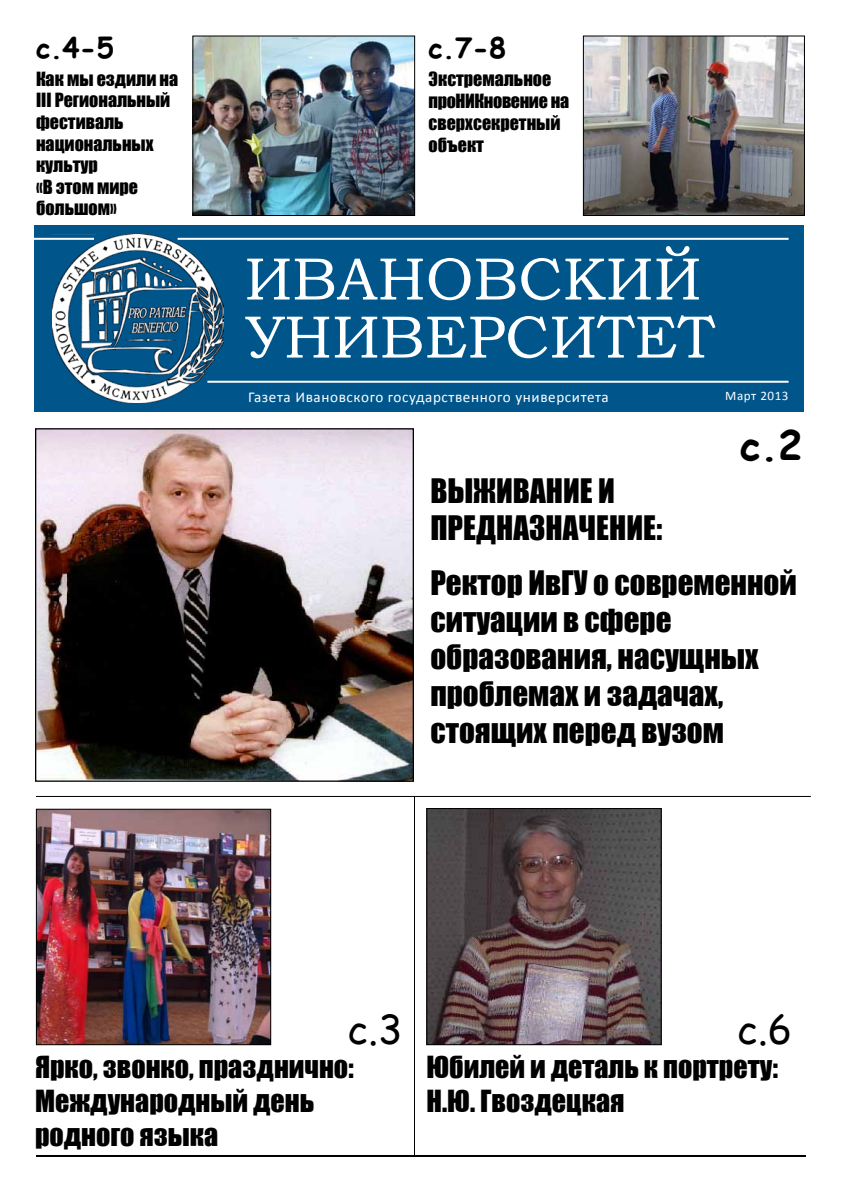
<style>
.page{position:relative;width:842px;height:1191px;background:#fff}
.page>*{position:absolute;margin:0;border:0;box-sizing:border-box;transform-origin:0 0}
.t1{font:60px/58px "Bookman Old Style";color:#fff}
.t2{font:40px "Comic Sans MS";color:#000}
.t3{font:700 40px "Comic Sans MS";color:#000}
.t4{font:31px/37.2px "Impact";color:#000}
.t5{font:28px/33.6px "Impact";color:#000}
.t6{font:700 28px "Comic Sans MS";color:#000}
.t7{font:18px/21.6px "Impact";color:#000}
.t8{font:15px "Calibri";letter-spacing:.04em;color:#fff}
.t9{font:13px "Calibri";letter-spacing:.04em;color:#fff}
</style>
<div class="page">
<div style="left:34px;top:225px;width:770px;height:186px;background:#00558b"></div>
<img style="left:52px;top:234px;width:171px;height:169px">
<hr style="left:178px;top:238px;width:610px;height:2px;background:#fff">
<hr style="left:207px;top:381px;width:581px;height:2px;background:#fff">
<hr style="left:28px;top:238px;width:66px;height:2px;background:#fff">
<hr style="left:36px;top:796px;width:775px;height:1px;background:#000">
<hr style="left:414px;top:796px;width:1px;height:359px;background:#000">
<img style="left:194px;top:37px;width:219px;height:177px">
<div style="left:192px;top:35px;width:223px;height:181px;border:1px solid #000"></div>
<img style="left:585px;top:37px;width:218px;height:177px">
<div style="left:583px;top:35px;width:222px;height:181px;border:1px solid #000"></div>
<img style="left:37px;top:430px;width:375px;height:350px">
<div style="left:35px;top:428px;width:379px;height:354px;border:1px solid #000"></div>
<hr style="left:36px;top:1155px;width:770px;height:2px;background:#000">
<img style="left:428px;top:810px;width:232px;height:233px">
<div style="left:426px;top:808px;width:236px;height:237px;border:1px solid #000"></div>
<img style="left:38px;top:811px;width:231px;height:232px">
<div style="left:36px;top:809px;width:235px;height:236px;border:1px solid #000"></div>
<h3 class="t6" style="left:36px;top:28px;width:79px">с.4-5</h3>
<p class="t7" style="left:36px;top:67px;width:144px">Как мы ездили на<br>III Региональный фестиваль национальных культур<br>«В этом мире большом»</p>
<h3 class="t6" style="left:429px;top:28px;width:79px">с.7-8</h3>
<p class="t7" style="left:429px;top:68px;width:142px;line-height:22px">Экстремальное проНИКновение на сверхсекретный объект</p>
<h1 class="t1" style="left:244px;top:250px;width:472px">ИВАНОВСКИЙ<br>УНИВЕРСИТЕТ</h1>
<p class="t8" style="left:248px;top:387px;width:362px">Газета Ивановского государственного университета</p>
<p class="t9" style="left:725px;top:388px;width:65px">Март 2013</p>
<h2 class="t3" style="left:740px;top:416px;width:64px">с.2</h2>
<h3 class="t4" style="left:430px;top:471px;width:233px">Выживание и предназначение:</h3>
<h3 class="t4" style="left:430px;top:563px;width:368px">Ректор ИвГУ о современной ситуации в сфере образования, насущных проблемах и задачах, стоящих перед вузом</h3>
<h2 class="t2" style="left:348px;top:999px;width:56px">с.3</h2>
<h2 class="t2" style="left:737px;top:999px;width:56px">с.6</h2>
<h3 class="t5" style="left:35px;top:1050px;width:320px">Ярко, звонко, празднично:<br>Международный день родного языка</h3>
<h3 class="t5" style="left:426px;top:1050px;width:353px">Юбилей и деталь к портрету:<br>Н.Ю. Гвоздецкая</h3>
</div>
